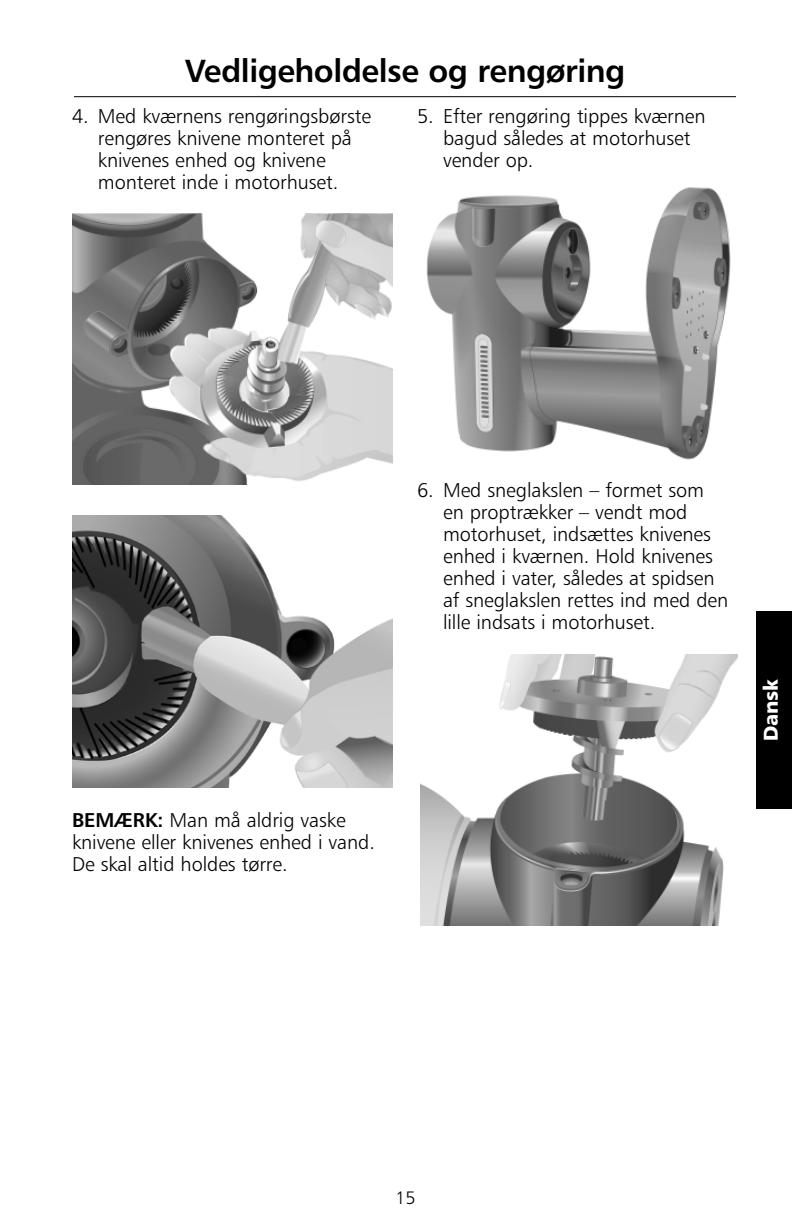
<style>
.page{position:relative;width:792px;height:1224px;background:#fff}
.page>*{position:absolute;margin:0;border:0;box-sizing:border-box;transform-origin:0 0}
.t1{font:32px "Humanist 777 BT Bold B";letter-spacing:-.015em;color:#000}
.t2{font:20px/22px "Humanist 777 BT Light B";letter-spacing:-.005em;color:#000}
.t3{font:20px "Humanist 777 BT Black B";color:#fff}
.t4{font:18px "Humanist 777 BT Light B";color:#000}
.s1{font-family:"Humanist 777 BT Bold B"}
</style>
<div class="page">
<div style="left:756px;top:611px;width:36px;height:198px;background:#000"></div>
<hr style="left:74px;top:96px;width:662px;height:1px;background:#000">
<img style="left:72px;top:515px;width:321px;height:272px">
<img style="left:72px;top:214px;width:321px;height:271px">
<img style="left:426px;top:187px;width:305px;height:273px">
<img style="left:421px;top:654px;width:317px;height:272px">
<h1 class="t1" style="left:185px;top:57px;width:442px">Vedligeholdelse og rengøring</h1>
<p class="t2" style="left:98px;top:106px;width:275px;text-indent:-26px">4. Med kværnens rengøringsbørste rengøres knivene monteret på knivenes enhed og knivene monteret inde i motorhuset.</p>
<p class="t2" style="left:443px;top:106px;width:264px;text-indent:-26px">5. Efter rengøring tippes kværnen bagud således at motorhuset vender op.</p>
<p class="t2" style="left:72px;top:810px;width:304px"><span class="s1">BEMÆRK:</span> Man må aldrig vaske knivene eller knivenes enhed i vand.<br>De skal altid holdes tørre.</p>
<p class="t2" style="left:443px;top:480px;width:287px;text-indent:-26px">6. Med sneglakslen – formet som en proptrækker – vendt mod motorhuset, indsættes knivenes enhed i kværnen. Hold knivenes enhed i vater, således at spidsen af sneglakslen rettes ind med den lille indsats i motorhuset.</p>
<p class="t3" style="left:762px;top:741px;width:64px;rotate:-90deg">Dansk</p>
<p class="t4" style="left:395px;top:1190px;width:22px">15</p>
</div>
